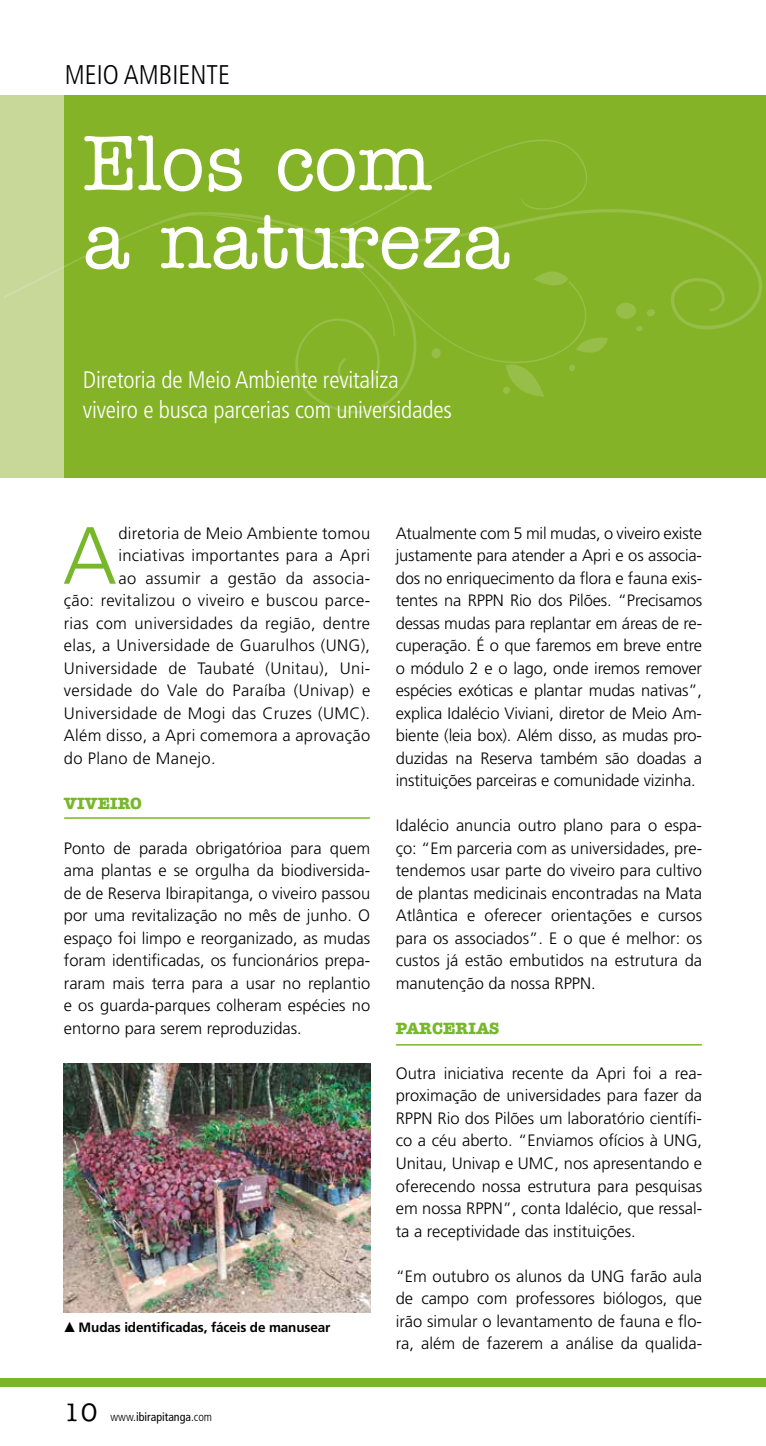
<style>
.page{position:relative;width:766px;height:1446px;background:#fff}
.page>*{position:absolute;margin:0;border:0;box-sizing:border-box;transform-origin:0 0}
.t1{font:300 81px "Frutiger LT Std";color:#76b82a}
.t2{font:500 78px/78px "American Typewriter Std";color:#fff}
.t3{font:300 condensed 27px "Frutiger LT Std";color:#000}
.t4{font:300 condensed 24px/30px "Frutiger LT Std";letter-spacing:-.01em;color:#fff}
.t5{font:300 16.5px/22.5px "Frutiger LT Std";letter-spacing:.02em;color:#000;text-align:justify}
.t6{font:700 16.5px "American Typewriter Std";color:#76b82a}
.t7{font:700 13.5px "Frutiger LT Std";letter-spacing:-.01em;color:#000}
.t8{font:condensed 12px "Frutiger LT Std";color:#000}
.s1{font-family:"Klavika Arrows";font-weight:300;font-size:15px}
.s2{font-family:"American Typewriter Std";font-weight:500;font-stretch:normal;font-size:25.5px}
.s3{font-weight:300}
</style>
<div class="page">
<div style="left:64px;top:95px;width:701px;height:382px;background:#85b328"></div>
<div style="left:0;top:95px;width:64px;height:382px;background:#c8d899"></div>
<svg style="left:4px;top:218px;width:391px;height:196px"></svg>
<svg style="left:608px;top:209px;width:154px;height:122px"></svg>
<svg style="left:169px;top:139px;width:439px;height:259px"></svg>
<div style="left:0;top:1378px;width:765px;height:9px;background:#76b82a"></div>
<hr style="left:65px;top:817px;width:304px;height:2px;background:#76b82a">
<img style="left:64px;top:1063px;width:306px;height:249px">
<hr style="left:396px;top:1044px;width:305px;height:1px;background:#76b82a">
<h3 class="t3" style="left:65px;top:59px;width:166px">MEIO AMBIENTE</h3>
<h2 class="t2" style="left:83px;top:125px;width:428px">Elos com<br>a natureza</h2>
<h3 class="t4" style="left:83px;top:365px;width:370px">Diretoria de Meio Ambiente revitaliza viveiro e busca parcerias com universidades</h3>
<h1 class="t1" style="left:63px;top:510px;width:56px">A</h1>
<p class="t5" style="left:118px;top:522px;width:253px">diretoria de Meio Ambiente tomou</p>
<p class="t5" style="left:118px;top:544px;width:253px">inciativas importantes para a Apri</p>
<p class="t5" style="left:118px;top:567px;width:253px">ao assumir a gestão da associa-</p>
<p class="t5" style="left:64px;top:589px;width:308px">ção: revitalizou o viveiro e buscou parce-</p>
<p class="t5" style="left:64px;top:612px;width:308px">rias com universidades da região, dentre</p>
<p class="t5" style="left:64px;top:634px;width:308px">elas, a Universidade de Guarulhos (UNG),</p>
<p class="t5" style="left:64px;top:657px;width:308px">Universidade de Taubaté (Unitau), Uni-</p>
<p class="t5" style="left:64px;top:679px;width:308px">versidade do Vale do Paraíba (Univap) e</p>
<p class="t5" style="left:64px;top:702px;width:308px">Universidade de Mogi das Cruzes (UMC).</p>
<p class="t5" style="left:64px;top:724px;width:308px">Além disso, a Apri comemora a aprovação</p>
<p class="t5" style="left:64px;top:747px;width:153px">do Plano de Manejo.</p>
<p class="t6" style="left:64px;top:793px;width:80px">VIVEIRO</p>
<p class="t5" style="left:64px;top:837px;width:308px">Ponto de parada obrigatórioa para quem ama plantas e se orgulha da biodiversida&shy;de de Reserva Ibirapitanga, o viveiro passou por uma revitalização no mês de junho. O espaço foi limpo e reorganizado, as mudas foram identificadas, os funcionários prepa&shy;raram mais terra para a usar no replantio e os guarda-parques colheram espécies no entorno para serem reproduzidas.</p>
<p class="t7" style="left:64px;top:1319px;width:268px"><span class="s1">[</span> Mudas identificadas, fáceis de manusear</p>
<p class="t8" style="left:64px;top:1410px;width:150px"><span class="s2">10</span> <span class="s3">www.</span>ibirapitanga<span class="s3">.com</span></p>
<p class="t5" style="left:395px;top:522px;width:308px">Atualmente com 5 mil mudas, o viveiro existe justamente para atender a Apri e os associa&shy;dos no enriquecimento da flora e fauna exis&shy;tentes na RPPN Rio dos Pilões. “Precisamos dessas mudas para replantar em áreas de re&shy;cuperação. É o que faremos em breve entre o módulo 2 e o lago, onde iremos remover espécies exóticas e plantar mudas nativas”, explica Idalécio Viviani, diretor de Meio Am&shy;biente (leia box). Além disso, as mudas pro&shy;duzidas na Reserva também são doadas a instituições parceiras e comunidade vizinha.</p>
<p class="t5" style="left:395px;top:814px;width:308px">Idalécio anuncia outro plano para o espa&shy;ço: “Em parceria com as universidades, pre&shy;tendemos usar parte do viveiro para cultivo de plantas medicinais encontradas na Mata Atlântica e oferecer orientações e cursos para os associados”. E o que é melhor: os custos já estão embutidos na estrutura da manutenção da nossa RPPN.</p>
<p class="t6" style="left:395px;top:1018px;width:105px">PARCERIAS</p>
<p class="t5" style="left:395px;top:1062px;width:308px">Outra iniciativa recente da Apri foi a rea&shy;proximação de universidades para fazer da RPPN Rio dos Pilões um laboratório científi&shy;co a céu aberto. “Enviamos ofícios à UNG, Unitau, Univap e UMC, nos apresentando e oferecendo nossa estrutura para pesquisas em nossa RPPN”, conta Idalécio, que ressal&shy;ta a receptividade das instituições.</p>
<p class="t5" style="left:395px;top:1265px;width:308px">“Em outubro os alunos da UNG farão aula de campo com professores biólogos, que irão simular o levantamento de fauna e flo&shy;ra, além de fazerem a análise da qualida-</p>
</div>
